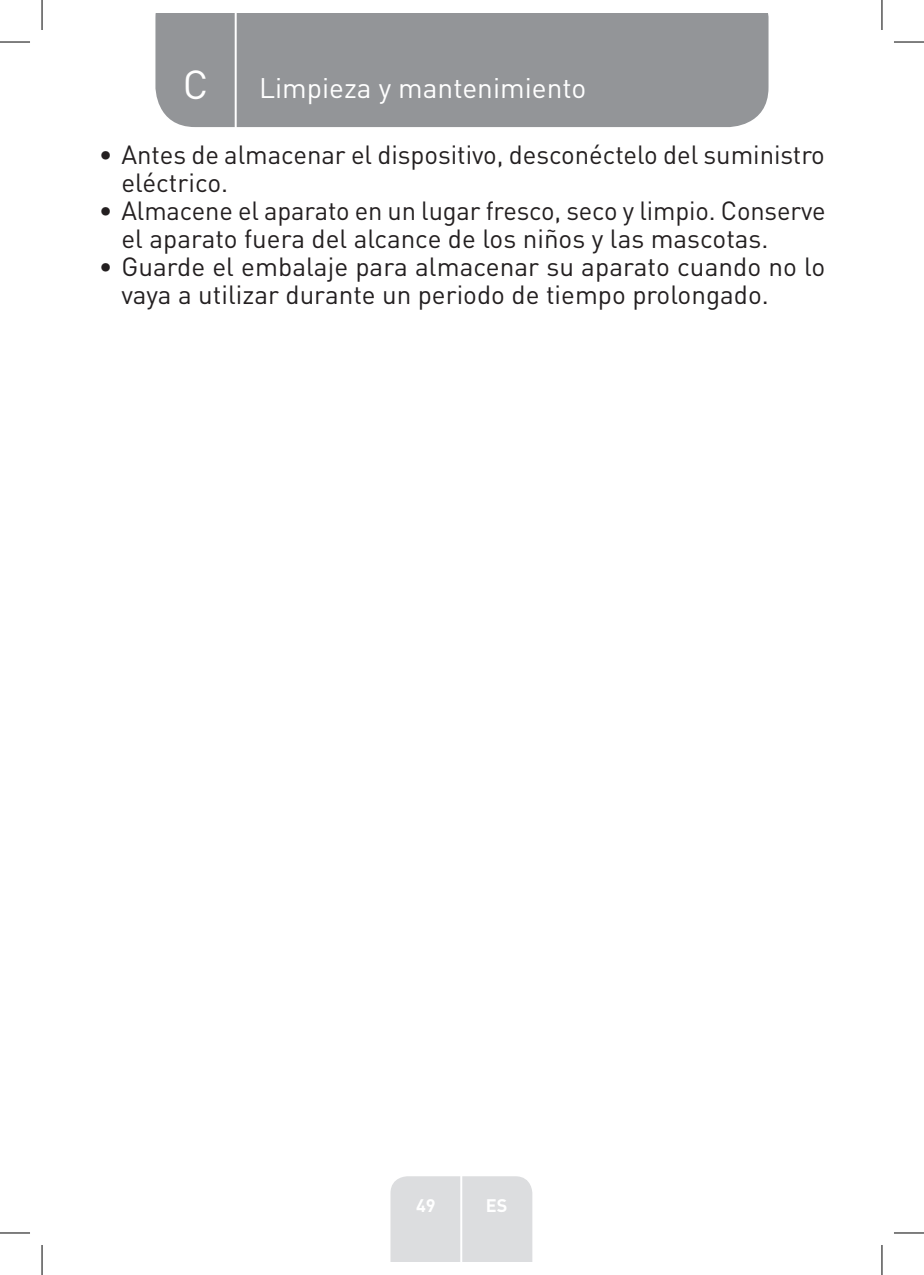
<style>
.page{position:relative;width:924px;height:1275px;background:#fff}
.page>*{position:absolute;margin:0;border:0;box-sizing:border-box;transform-origin:0 0}
.t1{font:40px "DIN Pro";color:#fff}
.TitreGauche__gabarit{font:28px "DIN Pro";color:#fff}
.t2{font:26px/28px "DIN Pro";letter-spacing:-.005em;color:#231f20}
.t3{font:700 18px "DIN Pro";color:#fff}
</style>
<div class="page">
<div style="left:155px;top:14px;width:613px;height:113px;background:#939598"></div>
<div style="left:390px;top:1176px;width:142px;height:85px;background:#dcdddf"></div>
<hr style="left:460px;top:1153px;width:2px;height:108px;background:#fff">
<hr style="left:234px;top:14px;width:2px;height:116px;background:#fff">
<hr style="left:0;top:42px;width:30px;height:1px;background:#000">
<hr style="left:893px;top:42px;width:30px;height:1px;background:#000">
<hr style="left:0;top:1232px;width:30px;height:1px;background:#000">
<hr style="left:893px;top:1232px;width:30px;height:1px;background:#000">
<hr style="left:42px;top:0;width:1px;height:30px;background:#000">
<hr style="left:42px;top:1245px;width:1px;height:30px;background:#000">
<hr style="left:881px;top:0;width:1px;height:30px;background:#000">
<hr style="left:881px;top:1245px;width:1px;height:30px;background:#000">
<p class="t1" style="left:183px;top:57px;width:27px">C</p>
<p class="TitreGauche__gabarit" style="left:259px;top:69px;width:328px">Limpieza y mantenimiento</p>
<p class="t2" style="left:121px;top:139px;width:704px;text-indent:-23px">• Antes de almacenar el dispositivo, desconéctelo del suministro eléctrico.</p>
<p class="t2" style="left:121px;top:195px;width:705px;text-indent:-23px">• Almacene el aparato en un lugar fresco, seco y limpio. Conserve el aparato fuera del alcance de los niños y las mascotas.</p>
<p class="t2" style="left:121px;top:251px;width:705px;text-indent:-23px">• Guarde el embalaje para almacenar su aparato cuando no lo vaya a utilizar durante un periodo de tiempo prolongado.</p>
<p class="t3" style="left:416px;top:1192px;width:21px">49</p>
<p class="t3" style="left:485px;top:1192px;width:23px">ES</p>
</div>
